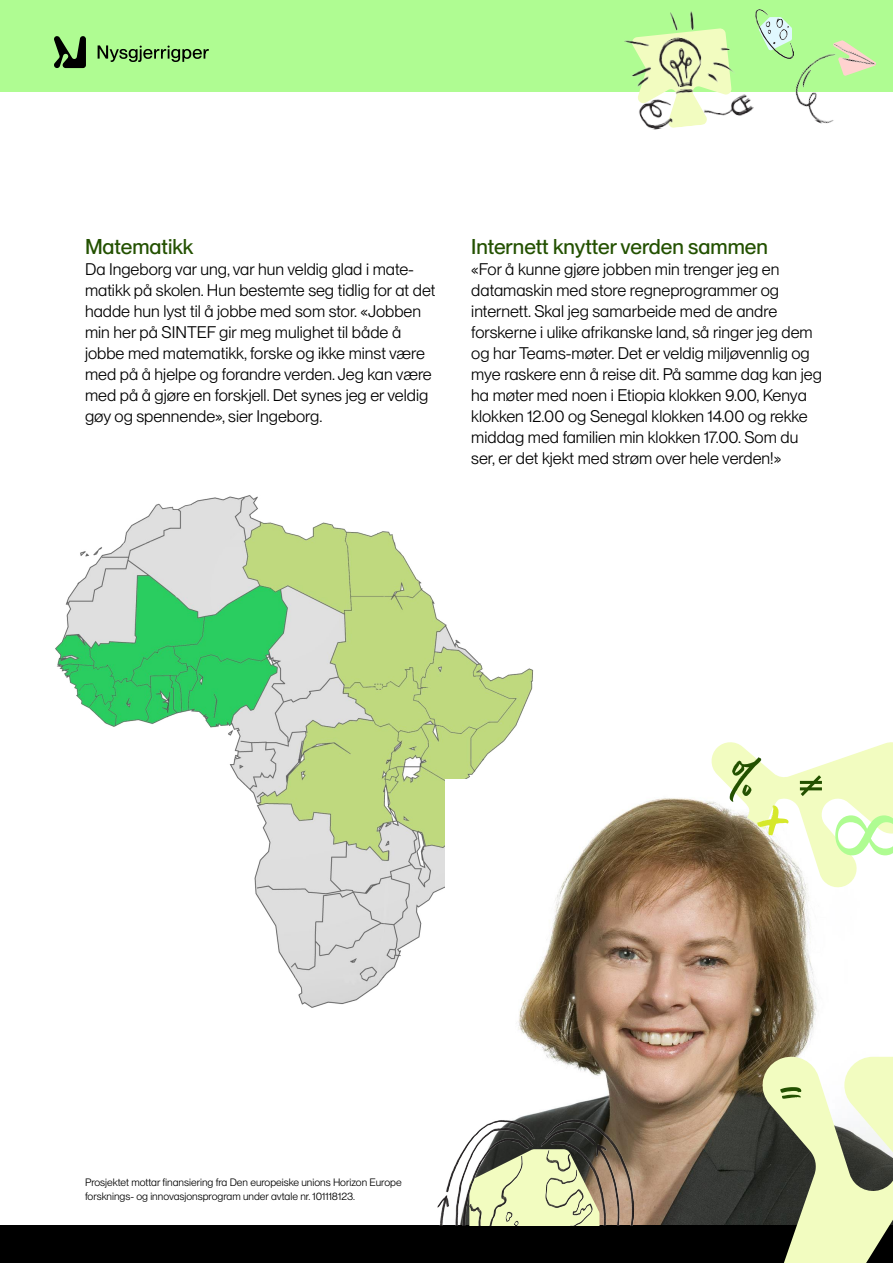
<style>
.page{position:relative;width:893px;height:1263px;background:#fff}
.page>*{position:absolute;margin:0;border:0;box-sizing:border-box;transform-origin:0 0}
.Mellomtittel_1{font:500 21px "PP Neue Montreal";color:#235100}
.Brødtekst{font:16.5px/21px "PP Neue Montreal";color:#000}
.Fasit{font:10.5px/13.5px "PP Neue Montreal";color:#000}
</style>
<div class="page">
<div style="left:0;top:0;width:893px;height:91px;background:#affc92"></div>
<img style="left:756px;top:10px;width:36px;height:49px">
<img style="left:786px;top:37px;width:90px;height:87px">
<img style="left:622px;top:11px;width:133px;height:119px">
<svg style="left:98px;top:45px;width:111px;height:17px"></svg>
<svg style="left:54px;top:36px;width:32px;height:32px"></svg>
<img style="left:55px;top:495px;width:479px;height:513px">
<img style="left:445px;top:780px;width:372px;height:445px">
<div style="left:0;top:1225px;width:893px;height:38px;background:#000"></div>
<svg style="left:759px;top:1053px;width:134px;height:210px"></svg>
<svg style="left:710px;top:742px;width:183px;height:147px"></svg>
<img style="left:437px;top:1119px;width:197px;height:106px">
<h2 class="Mellomtittel_1" style="left:85px;top:234px;width:110px">Matematikk</h2>
<p class="Brødtekst" style="left:85px;top:259px;width:352px">Da Ingeborg var ung, var hun veldig glad i mate&shy;matikk på skolen. Hun bestemte seg tidlig for at det hadde hun lyst til å jobbe med som stor. «Jobben min her på SINTEF gir meg mulighet til både å jobbe med matematikk, forske og ikke minst være med på å hjelpe og forandre verden. Jeg kan være med på å gjøre en forskjell. Det synes jeg er veldig gøy og spennende», sier Ingeborg.</p>
<h2 class="Mellomtittel_1" style="left:471px;top:234px;width:298px">Internett knytter verden sammen</h2>
<p class="Brødtekst" style="left:471px;top:259px;width:352px">«For å kunne gjøre jobben min trenger jeg en datamaskin med store regneprogrammer og internett. Skal jeg samarbeide med de andre forskerne i ulike afrikanske land, så ringer jeg dem og har Teams-møter. Det er veldig miljøvennlig og mye raskere enn å reise dit. På samme dag kan jeg ha møter med noen i Etiopia klokken 9.00, Kenya klokken 12.00 og Senegal klokken 14.00 og rekke middag med familien min klokken 17.00. Som du ser, er det kjekt med strøm over hele verden!»</p>
<p class="Fasit" style="left:85px;top:1175px;width:318px">Prosjektet mottar finansiering fra Den europeiske unions Horizon Europe forsknings- og innovasjonsprogram under avtale nr. 101118123.</p>
</div>
